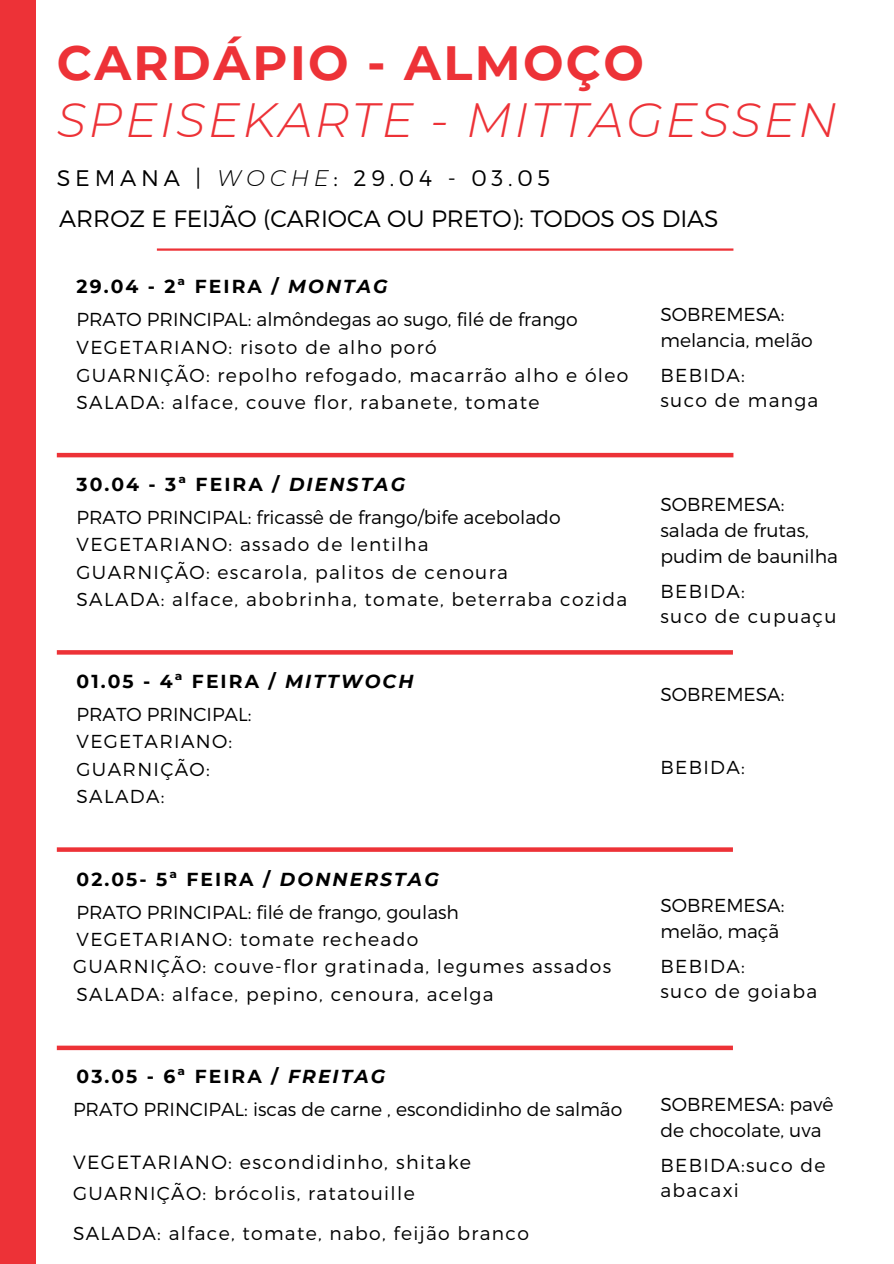
<style>
.page{position:relative;width:894px;height:1264px;background:#fff}
.page>*{position:absolute;margin:0;border:0;box-sizing:border-box;transform-origin:0 0}
.t1{font:italic 300 48px/57.3px "Montserrat";letter-spacing:.05em;color:#ed3237}
.t2{font:300 23.7px "Montserrat";color:#000}
.t3{font:300 22.5px "Montserrat";letter-spacing:.21em;color:#000}
.t4{font:300 19.2px "Montserrat";letter-spacing:.07em;color:#000}
.t5{font:300 18.75px/24.8px "Montserrat";letter-spacing:.07em;color:#000}
.t6{font:300 18.75px/25.8px "Montserrat";color:#000}
.t7{font:700 18.75px "Montserrat";letter-spacing:.11em;color:#000}
.s1{font-weight:700;font-style:normal}
.s2{font-style:italic}
</style>
<div class="page">
<hr style="left:157px;top:248px;width:576px;height:3px;background:#ed3237">
<hr style="left:57px;top:453px;width:676px;height:4px;background:#ed3237">
<svg style="left:57px;top:650px;width:675px;height:4px;background:#ed383d"></svg>
<svg style="left:57px;top:847px;width:675px;height:4px;background:#ee4348"></svg>
<div style="left:57px;top:1045px;width:675px;height:5px;background:#ed3237"></div>
<div style="left:0;top:0;width:36px;height:1263px;background:#ed3237"></div>
<h2 class="t1" style="left:57px;top:34px;width:781px"><span class="s1">CARDÁPIO - ALMOÇO<br></span>SPEISEKARTE - MITTAGESSEN</h2>
<h1 class="t3" style="left:57px;top:164px;width:495px">SEMANA | <span class="s2">WOCHE</span>: 29.04 - 03.05</h1>
<h4 class="t2" style="left:59px;top:203px;width:660px">ARROZ E FEIJÃO (CARIOCA OU PRETO): TODOS OS DIAS</h4>
<p class="t7" style="left:76px;top:275px;width:312px">29.04 - 2ª FEIRA / <span class="s2">MONTAG</span></p>
<p class="t6" style="left:76px;top:306px;width:502px">PRATO PRINCIPAL: almôndegas ao sugo, filé de frango</p>
<p class="t5" style="left:76px;top:334px;width:361px">VEGETARIANO: risoto de alho poró</p>
<p class="t5" style="left:76px;top:361px;width:553px">GUARNIÇÃO: repolho refogado, macarrão alho e óleo</p>
<p class="t5" style="left:76px;top:389px;width:464px">SALADA: alface, couve flor, rabanete, tomate</p>
<p class="t7" style="left:76px;top:472px;width:330px">30.04 - 3ª FEIRA / <span class="s2">DIENSTAG</span></p>
<p class="t6" style="left:76px;top:503px;width:485px">PRATO PRINCIPAL: fricassê de frango/bife acebolado</p>
<p class="t5" style="left:76px;top:531px;width:353px">VEGETARIANO: assado de lentilha</p>
<p class="t5" style="left:76px;top:558px;width:432px">GUARNIÇÃO: escarola, palitos de cenoura</p>
<p class="t5" style="left:76px;top:586px;width:552px">SALADA: alface, abobrinha, tomate, beterraba cozida</p>
<h3 class="t7" style="left:76px;top:669px;width:338px">01.05 - 4ª FEIRA / <span class="s2">MITTWOCH</span></h3>
<h4 class="t6" style="left:76px;top:700px;width:176px">PRATO PRINCIPAL:</h4>
<h4 class="t5" style="left:76px;top:728px;width:157px">VEGETARIANO:</h4>
<h4 class="t5" style="left:76px;top:755px;width:135px">GUARNIÇÃO:</h4>
<h4 class="t5" style="left:76px;top:783px;width:89px">SALADA:</h4>
<h2 class="t7" style="left:76px;top:867px;width:364px">02.05- 5ª FEIRA / <span class="s2">DONNERSTAG</span></h2>
<h3 class="t6" style="left:76px;top:898px;width:384px">PRATO PRINCIPAL: filé de frango, goulash</h3>
<p class="t5" style="left:76px;top:926px;width:343px">VEGETARIANO: tomate recheado</p>
<p class="t5" style="left:73px;top:952px;width:539px">GUARNIÇÃO: couve-flor gratinada, legumes assados</p>
<p class="t5" style="left:76px;top:981px;width:418px">SALADA: alface, pepino, cenoura, acelga</p>
<h3 class="t7" style="left:76px;top:1064px;width:310px">03.05 - 6ª FEIRA / <span class="s2">FREITAG</span></h3>
<p class="t6" style="left:73px;top:1095px;width:550px">PRATO PRINCIPAL: iscas de carne , escondidinho de salmão</p>
<p class="t4" style="left:73px;top:1149px;width:399px">VEGETARIANO: escondidinho, shitake</p>
<p class="t5" style="left:73px;top:1180px;width:343px">GUARNIÇÃO: brócolis, ratatouille</p>
<p class="t5" style="left:73px;top:1220px;width:457px">SALADA: alface, tomate, nabo, feijão branco</p>
<p class="t6" style="left:660px;top:300px;width:125px">SOBREMESA:</p>
<p class="t6" style="left:660px;top:326px;width:154px">melancia, melão</p>
<p class="t5" style="left:660px;top:362px;width:86px">BEBIDA:</p>
<p class="t5" style="left:660px;top:387px;width:159px">suco de manga</p>
<p class="t6" style="left:660px;top:491px;width:125px">SOBREMESA:</p>
<p class="t6" style="left:660px;top:517px;width:179px">salada de frutas, pudim de baunilha</p>
<h3 class="t5" style="left:660px;top:578px;width:86px">BEBIDA:</h3>
<p class="t5" style="left:660px;top:603px;width:177px">suco de cupuaçu</p>
<p class="t6" style="left:660px;top:680px;width:125px">SOBREMESA:</p>
<p class="t5" style="left:660px;top:753px;width:86px">BEBIDA:</p>
<p class="t6" style="left:660px;top:891px;width:125px">SOBREMESA:</p>
<p class="t6" style="left:660px;top:917px;width:120px">melão, maçã</p>
<p class="t5" style="left:660px;top:953px;width:86px">BEBIDA:</p>
<p class="t5" style="left:660px;top:978px;width:158px">suco de goiaba</p>
<h4 class="t6" style="left:660px;top:1090px;width:174px">SOBREMESA: pavê de chocolate, uva</h4>
<h3 class="t5" style="left:660px;top:1152px;width:167px">BEBIDA:suco de abacaxi</h3>
</div>
